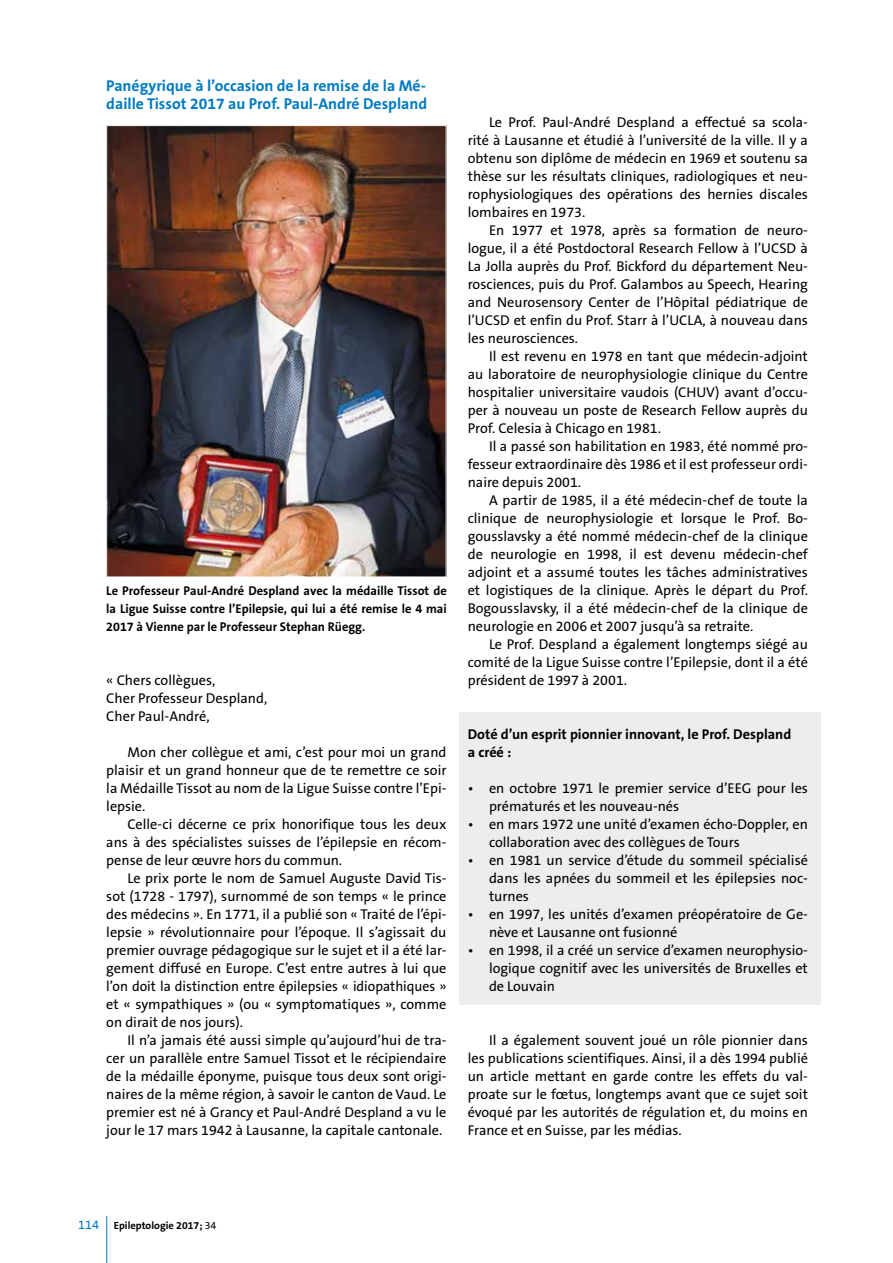
<style>
.page{position:relative;width:893px;height:1263px;background:#fff}
.page>*{position:absolute;margin:0;border:0;box-sizing:border-box;transform-origin:0 0}
.t1{font:700 15.75px/18px "The Sans B W7";color:#007bc2}
.t2{font:14.25px/18px "The Sans B W5 Plain";color:#000;text-align:justify}
.t3{font:700 14.25px/18px "The Sans B W7";color:#000}
.t4{font:700 12.75px/18px "The Sans B W7";color:#000;text-align:justify}
.t5{font:700 10.5px "The Sans B W7";color:#000}
.s1{font-family:"The Sans B W5 Plain";font-weight:400;font-size:12.75px;color:#007bc2}
.s2{font-family:"The Sans B W5 Plain";font-weight:400}
</style>
<div class="page">
<hr style="left:106px;top:1216px;width:1px;height:47px;background:#007bc2">
<div style="left:459px;top:712px;width:362px;height:292px;background:#eceded"></div>
<img style="left:108px;top:127px;width:336px;height:448px">
<div style="left:106px;top:125px;width:340px;height:452px;border:1px solid #fff"></div>
<p class="t1" style="left:106px;top:77px;width:322px">Panégyrique à l’occasion de la remise de la Mé&shy;daille Tissot 2017 au Prof. Paul-André Despland</p>
<p class="t4" style="left:106px;top:582px;width:342px">Le Professeur Paul-André Despland avec la médaille Tissot de la Ligue Suisse contre l’Epilepsie, qui lui a été remise le 4 mai 2017 à Vienne par le Professeur Stephan Rüegg.</p>
<p class="t2" style="left:106px;top:672px;width:163px;text-align:left">« Chers collègues,<br>Cher Professeur Despland,<br>Cher Paul-André,</p>
<p class="t2" style="left:106px;top:744px;width:342px;text-indent:21px">Mon cher collègue et ami, c’est pour moi un grand plaisir et un grand honneur que de te remettre ce soir la Médaille Tissot au nom de la Ligue Suisse contre l’Epi&shy;lepsie.</p>
<p class="t2" style="left:106px;top:816px;width:342px;text-indent:21px">Celle-ci décerne ce prix honorifique tous les deux ans à des spécialistes suisses de l’épilepsie en récom&shy;pense de leur œuvre hors du commun.</p>
<p class="t2" style="left:106px;top:870px;width:342px;text-indent:21px">Le prix porte le nom de Samuel Auguste David Tis&shy;sot (1728 - 1797), surnommé de son temps « le prince des médecins ». En 1771, il a publié son « Traité de l’épi&shy;lepsie » révolutionnaire pour l’époque. Il s’agissait du premier ouvrage pédagogique sur le sujet et il a été lar&shy;gement diffusé en Europe. C’est entre autres à lui que l’on doit la distinction entre épilepsies « idiopathiques » et « sympathiques » (ou « symptomatiques », comme on dirait de nos jours).</p>
<p class="t2" style="left:106px;top:1032px;width:342px;text-indent:21px">Il n’a jamais été aussi simple qu’aujourd’hui de tra&shy;cer un parallèle entre Samuel Tissot et le récipiendaire de la médaille éponyme, puisque tous deux sont origi&shy;naires de la même région, à savoir le canton de Vaud. Le premier est né à Grancy et Paul-André Despland a vu le jour le 17 mars 1942 à Lausanne, la capitale cantonale.</p>
<p class="t2" style="left:468px;top:114px;width:342px;text-indent:21px">Le Prof. Paul-André Despland a effectué sa scola&shy;rité à Lausanne et étudié à l’université de la ville. Il y a obtenu son diplôme de médecin en 1969 et soutenu sa thèse sur les résultats cliniques, radiologiques et neu&shy;rophysiologiques des opérations des hernies discales lombaires en 1973.</p>
<p class="t2" style="left:468px;top:222px;width:342px;text-indent:21px">En 1977 et 1978, après sa formation de neuro&shy;logue, il a été Postdoctoral Research Fellow à l’UCSD à La Jolla auprès du Prof. Bickford du département Neu&shy;rosciences, puis du Prof. Galambos au Speech, Hearing and Neurosensory Center de l’Hôpital pédiatrique de l’UCSD et enfin du Prof. Starr à l’UCLA, à nouveau dans les neurosciences.</p>
<p class="t2" style="left:468px;top:348px;width:342px;text-indent:21px">Il est revenu en 1978 en tant que médecin-adjoint au laboratoire de neurophysiologie clinique du Centre hospitalier universitaire vaudois (CHUV) avant d’occu&shy;per à nouveau un poste de Research Fellow auprès du Prof. Celesia à Chicago en 1981.</p>
<p class="t2" style="left:468px;top:438px;width:342px;text-indent:21px">Il a passé son habilitation en 1983, été nommé pro&shy;fesseur extraordinaire dès 1986 et il est professeur ordi&shy;naire depuis 2001.</p>
<p class="t2" style="left:468px;top:491px;width:342px;text-indent:21px">A partir de 1985, il a été médecin-chef de toute la clinique de neurophysiologie et lorsque le Prof. Bo&shy;gousslavsky a été nommé médecin-chef de la clinique de neurologie en 1998, il est devenu médecin-chef adjoint et a assumé toutes les tâches administratives et logistiques de la clinique. Après le départ du Prof.<br>Bogousslavsky, il a été médecin-chef de la clinique de neurologie en 2006 et 2007 jusqu’à sa retraite.</p>
<p class="t2" style="left:468px;top:635px;width:342px;text-indent:21px">Le Prof. Despland a également longtemps siégé au comité de la Ligue Suisse contre l’Epilepsie, dont il a été président de 1997 à 2001.</p>
<p class="t3" style="left:468px;top:725px;width:325px">Doté d’un esprit pionnier innovant, le Prof. Despland a créé :</p>
<p class="t2" style="left:489px;top:779px;width:320px;text-indent:-21px">• en octobre 1971 le premier service d’EEG pour les prématurés et les nouveau-nés</p>
<p class="t2" style="left:489px;top:815px;width:320px;text-indent:-21px">• en mars 1972 une unité d’examen écho-Doppler, en collaboration avec des collègues de Tours</p>
<p class="t2" style="left:489px;top:851px;width:320px;text-indent:-21px">• en 1981 un service d’étude du sommeil spécialisé dans les apnées du sommeil et les épilepsies noc&shy;turnes</p>
<p class="t2" style="left:489px;top:905px;width:320px;text-indent:-21px">• en 1997, les unités d’examen préopératoire de Ge&shy;nève et Lausanne ont fusionné</p>
<p class="t2" style="left:489px;top:941px;width:320px;text-indent:-21px">• en 1998, il a créé un service d’examen neurophysio&shy;logique cognitif avec les universités de Bruxelles et de Louvain</p>
<p class="t2" style="left:468px;top:1031px;width:342px;text-indent:21px">Il a également souvent joué un rôle pionnier dans les publications scientifiques. Ainsi, il a dès 1994 publié un article mettant en garde contre les effets du val&shy;proate sur le fœtus, longtemps avant que ce sujet soit évoqué par les autorités de régulation et, du moins en France et en Suisse, par les médias.</p>
<p class="t5" style="left:78px;top:1218px;width:140px"><span class="s1">114</span> Epileptologie 2017; <span class="s2">34</span></p>
</div>
